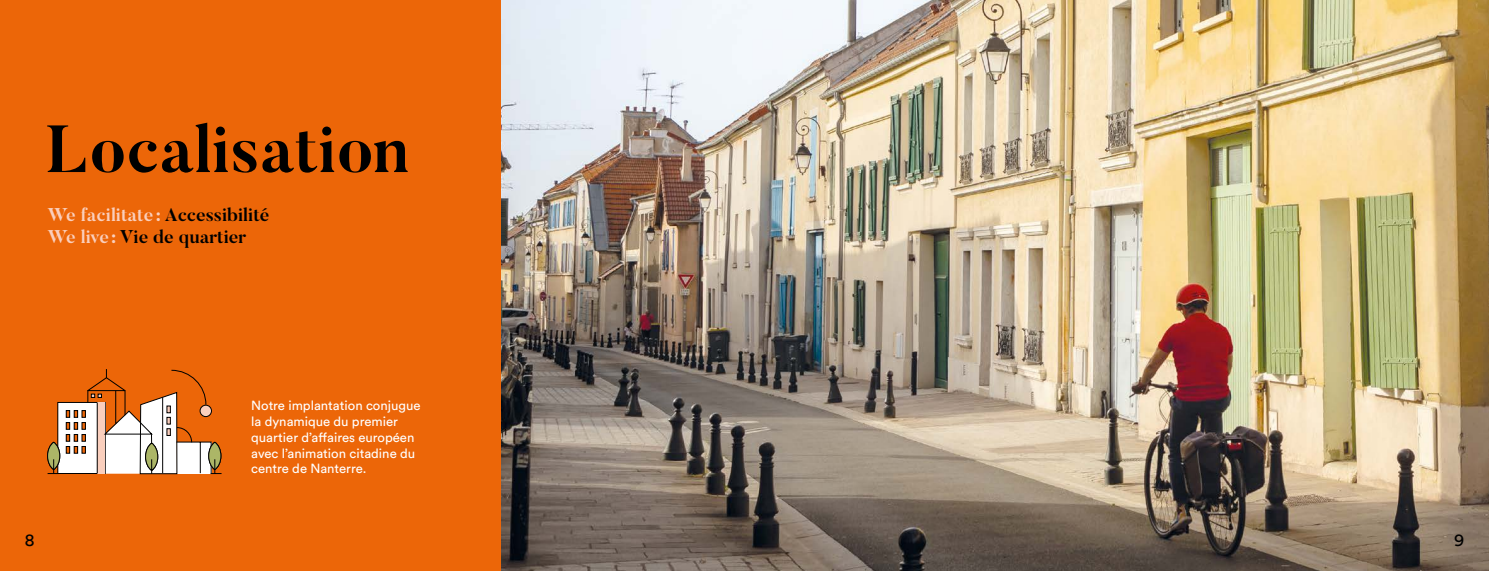
<style>
.page{position:relative;width:1489px;height:571px;background:#fff}
.page>*{position:absolute;margin:0;border:0;box-sizing:border-box;transform-origin:0 0}
.t1{font:700 66.15px "Butler";color:#000}
.t2{font:700 18.38px/21.9px "Butler";color:#000}
.t3{font:17.5px "Circular Std";color:#000}
.t4{font:13.12px/15.8px "Circular Std";color:#fff}
.s1{color:#facfbd}
</style>
<div class="page">
<div style="left:0;top:0;width:501px;height:570px;background:#ec6608"></div>
<img style="left:501px;top:0;width:987px;height:570px">
<div style="left:58px;top:402px;width:47px;height:71px;background:#fff"></div>
<div style="left:48px;top:442px;width:12px;height:27px;background:#acb667;border-radius:50%"></div>
<div style="left:47px;top:442px;width:13px;height:27px;border:1px solid #000;border-radius:50%"></div>
<svg style="left:48px;top:459px;width:11px;height:15px"></svg>
<svg style="left:66px;top:369px;width:155px;height:105px"></svg>
<h1 class="t1" style="left:45px;top:107px;width:365px">Localisation</h1>
<h2 class="t2" style="left:47px;top:204px;width:224px"><span class="s1">We facilitate:</span> Accessibilité<br><span class="s1">We live:</span> Vie de quartier</h2>
<p class="t4" style="left:251px;top:397px;width:171px">Notre implantation conjugue la dynamique du premier quartier d’affaires européen avec l’animation citadine du centre de Nanterre.</p>
<h3 class="t3" style="left:25px;top:529px;width:11px">8</h3>
<h3 class="t3" style="left:1453px;top:529px;width:12px">9</h3>
</div>
